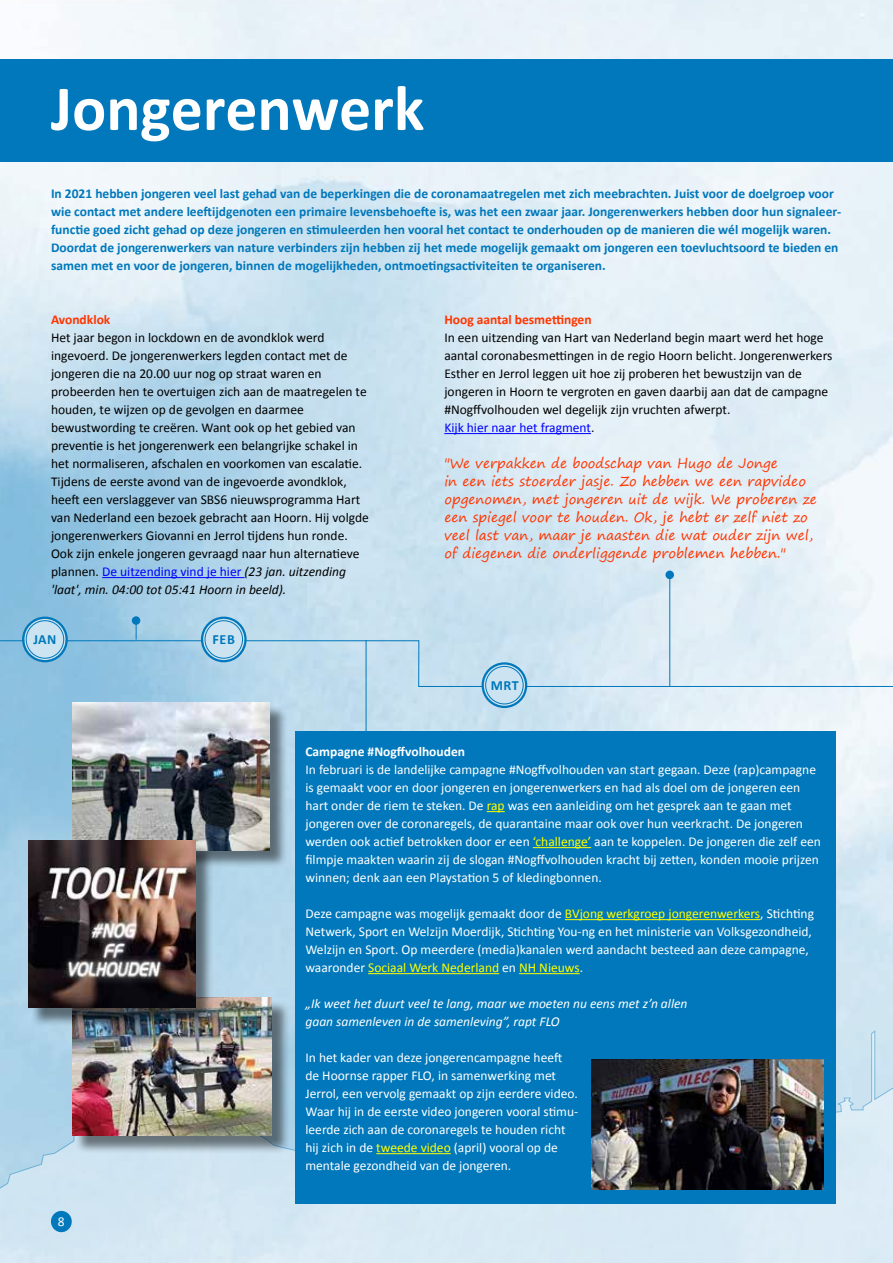
<style>
.page{position:relative;width:893px;height:1263px;background:#fff}
.page>*{position:absolute;margin:0;border:0;box-sizing:border-box;transform-origin:0 0}
.t1{font:700 64.5px "Calibri";color:#fff}
.t2{font:700 14.1px "Calibri";letter-spacing:.04em;color:#0078bb}
.t3{font:13.5px/18px "Calibri";color:#fff}
.t4{font:13.5px/18px "Calibri";color:#000}
.t5{font:700 13.5px/18px "Calibri";color:#0078bb}
.t6{font:13.5px/18px "Segoe Print";color:#ff3500}
.t7{font:italic 13.5px/18px "Calibri";color:#fff}
.t8{font:700 13.5px "Calibri";color:#ff3500}
.t9{font:700 13.5px "Calibri";color:#fff}
.s1{color:#00f}
.s2{font-style:italic}
.s3{color:#ff0}
</style>
<div class="page">
<img style="left:0;top:0;width:893px;height:933px">
<div style="left:0;top:1228px;width:893px;height:35px;background:#d8e9f4"></div>
<svg style="left:0;top:933px;width:893px;height:295px"></svg>
<div style="left:51px;top:1211px;width:21px;height:21px;background:#0078bb;border-radius:50%"></div>
<div style="left:0;top:60px;width:893px;height:102px;background:#0078bb"></div>
<svg style="left:0;top:640px;width:893px;height:218px"></svg>
<div style="left:203px;top:619px;width:41px;height:41px;background:#cce4f1;border-radius:50%"></div>
<div style="left:201px;top:617px;width:46px;height:45px;border:2px solid #0078bb;border-radius:50%"></div>
<div style="left:205px;top:620px;width:38px;height:39px;border:1px solid #0078bb;border-radius:50%"></div>
<svg style="left:24px;top:619px;width:42px;height:41px"></svg>
<div style="left:22px;top:617px;width:46px;height:45px;border:2px solid #0078bb;border-radius:50%"></div>
<div style="left:26px;top:620px;width:38px;height:39px;border:1px solid #0078bb;border-radius:50%"></div>
<svg style="left:484px;top:664px;width:41px;height:42px"></svg>
<div style="left:482px;top:662px;width:45px;height:46px;border:2px solid #0078bb;border-radius:50%"></div>
<div style="left:485px;top:666px;width:39px;height:38px;border:1px solid #0078bb;border-radius:50%"></div>
<hr style="left:102px;top:577px;width:143px;height:1px;background:#00f">
<hr style="left:444px;top:433px;width:147px;height:1px;background:#00f">
<hr style="left:366px;top:640px;width:1px;height:106px;background:#0078bb">
<hr style="left:669px;top:572px;width:1px;height:114px;background:#0078bb">
<div style="left:665px;top:571px;width:9px;height:8px;background:#0078bb;border-radius:50%"></div>
<svg style="left:136px;top:625px;width:1px;height:15px"></svg>
<div style="left:132px;top:616px;width:8px;height:9px;background:#0078bb;border-radius:50%"></div>
<div style="left:296px;top:731px;width:540px;height:472px;background:#0078bb"></div>
<svg style="left:487px;top:811px;width:18px;height:1px"></svg>
<hr style="left:533px;top:847px;width:58px;height:1px;background:#ff0">
<hr style="left:565px;top:919px;width:195px;height:1px;background:#ff0">
<hr style="left:368px;top:973px;width:131px;height:1px;background:#ff0">
<hr style="left:519px;top:973px;width:61px;height:1px;background:#ff0">
<hr style="left:376px;top:1153px;width:75px;height:1px;background:#ff0">
<img style="left:591px;top:1059px;width:232px;height:130px">
<div style="left:75px;top:1000px;width:216px;height:154px;background:#000;opacity:.5"></div>
<img style="left:72px;top:998px;width:200px;height:137px">
<div style="left:75px;top:705px;width:213px;height:164px;background:#000;opacity:.5"></div>
<img style="left:72px;top:702px;width:197px;height:148px">
<div style="left:31px;top:843px;width:183px;height:183px;background:#000;opacity:.5"></div>
<img style="left:28px;top:841px;width:168px;height:167px">
<h1 class="t1" style="left:51px;top:67px;width:375px">Jongerenwerk</h1>
<p class="t5" style="left:51px;top:185px;width:792px">In 2021 hebben jongeren veel last gehad van de beperkingen die de coronamaatregelen met zich meebrachten. Juist voor de doelgroep voor wie contact met andere leeftijdgenoten een primaire levensbehoefte is, was het een zwaar jaar. Jongerenwerkers hebben door hun signaleer&shy;functie goed zicht gehad op deze jongeren en stimuleerden hen vooral het contact te onderhouden op de manieren die wél mogelijk waren.<br>Doordat de jongerenwerkers van nature verbinders zijn hebben zij het mede mogelijk gemaakt om jongeren een toevluchtsoord te bieden en samen met en voor de jongeren, binnen de mogelijkheden, ontmoetingsactiviteiten te organiseren.</p>
<p class="t8" style="left:51px;top:311px;width:61px">Avondklok</p>
<p class="t4" style="left:51px;top:329px;width:319px">Het jaar begon in lockdown en de avondklok werd ingevoerd. De jongerenwerkers legden contact met de jongeren die na 20.00 uur nog op straat waren en probeerden hen te overtuigen zich aan de maatregelen te houden, te wijzen op de gevolgen en daarmee bewustwording te creëren. Want ook op het gebied van preventie is het jongerenwerk een belangrijke schakel in het normaliseren, afschalen en voorkomen van escalatie.<br>Tijdens de eerste avond van de ingevoerde avondklok, heeft een verslaggever van SBS6 nieuwsprogramma Hart van Nederland een bezoek gebracht aan Hoorn. Hij volgde jongerenwerkers Giovanni en Jerrol tijdens hun ronde.<br>Ook zijn enkele jongeren gevraagd naar hun alternatieve plannen. <span class="s1">De uitzending vind je hier</span> <span class="s2">(23 jan. uitzending 'laat', min. 04:00 tot 05:41 Hoorn in beeld).</span></p>
<p class="t2" style="left:33px;top:630px;width:25px">JAN</p>
<p class="t2" style="left:213px;top:630px;width:24px">FEB</p>
<p class="t8" style="left:444px;top:311px;width:149px">Hoog aantal besmettingen</p>
<p class="t4" style="left:444px;top:329px;width:390px">In een uitzending van Hart van Nederland begin maart werd het hoge aantal coronabesmettingen in de regio Hoorn belicht. Jongerenwerkers Esther en Jerrol leggen uit hoe zij proberen het bewustzijn van de jongeren in Hoorn te vergroten en gaven daarbij aan dat de campagne #Nogffvolhouden wel degelijk zijn vruchten afwerpt.<br><span class="s1">Kijk hier naar het fragment</span>.</p>
<p class="t6" style="left:444px;top:454px;width:374px">"We verpakken de boodschap van Hugo de Jonge<br>in een iets stoerder jasje. Zo hebben we een rapvideo opgenomen, met jongeren uit de wijk. We proberen ze een spiegel voor te houden. Ok, je hebt er zelf niet zo veel last van, maar je naasten die wat ouder zijn wel, of diegenen die onderliggende problemen hebben."</p>
<p class="t2" style="left:491px;top:676px;width:30px">MRT</p>
<p class="t3" style="left:58px;top:1212px;width:8px">8</p>
<p class="t9" style="left:305px;top:743px;width:161px">Campagne #Nogffvolhouden</p>
<p class="t3" style="left:305px;top:761px;width:517px">In februari is de landelijke campagne #Nogffvolhouden van start gegaan. Deze (rap)campagne is gemaakt voor en door jongeren en jongerenwerkers en had als doel om de jongeren een hart onder de riem te steken. De <span class="s3">rap</span> was een aanleiding om het gesprek aan te gaan met jongeren over de coronaregels, de quarantaine maar ook over hun veerkracht. De jongeren werden ook actief betrokken door er een <span class="s3">‘challenge’</span> aan te koppelen. De jongeren die zelf een filmpje maakten waarin zij de slogan #Nogffvolhouden kracht bij zetten, konden mooie prijzen winnen; denk aan een Playstation 5 of kledingbonnen.</p>
<p class="t3" style="left:305px;top:905px;width:510px">Deze campagne was mogelijk gemaakt door de <span class="s3">BVjong werkgroep jongerenwerkers</span>, Stichting Netwerk, Sport en Welzijn Moerdijk, Stichting You-ng en het ministerie van Volksgezondheid, Welzijn en Sport. Op meerdere (media)kanalen werd aandacht besteed aan deze campagne, waaronder <span class="s3">Sociaal Werk Nederland</span> en <span class="s3">NH Nieuws</span>.</p>
<p class="t7" style="left:305px;top:994px;width:384px">„Ik weet het duurt veel te lang, maar we moeten nu eens met z’n allen gaan samenleven in de samenleving”, rapt FLO</p>
<p class="t3" style="left:305px;top:1049px;width:274px">In het kader van deze jongerencampagne heeft de Hoornse rapper FLO, in samenwerking met Jerrol, een vervolg gemaakt op zijn eerdere video.<br>Waar hij in de eerste video jongeren vooral stimu&shy;leerde zich aan de coronaregels te houden richt hij zich in de <span class="s3">tweede video</span> (april) vooral op de mentale gezondheid van de jongeren.</p>
</div>
